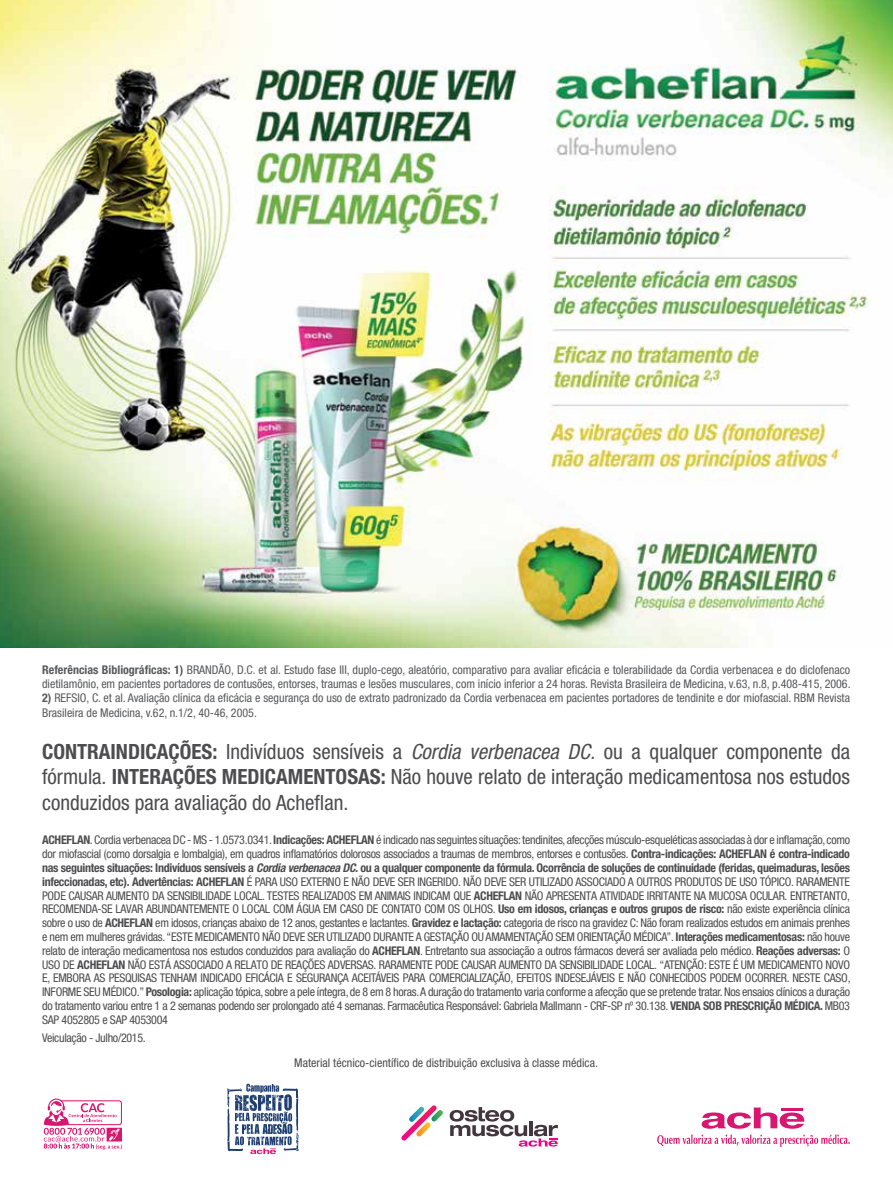
<style>
.page{position:relative;width:893px;height:1191px;background:#fff}
.page>*{position:absolute;margin:0;border:0;box-sizing:border-box;transform-origin:0 0}
.t1{font:condensed 21px/25.2px "Helvetica Neue LT Std";color:#4d4d4f;text-align:justify}
.t2{font:condensed 12px/13.8px "Helvetica Neue LT Std";letter-spacing:-.025em;color:#4d4d4f;text-align:justify}
.t3{font:condensed 12px/14.4px "Helvetica Neue LT Std";color:#58595b}
.t4{font:condensed 12px "Helvetica Neue LT Std";color:#4d4d4f}
.s1{font-weight:700}
.s2{font-style:italic}
.s3{font-weight:700;font-style:italic}
</style>
<div class="page">
<img style="left:0;top:0;width:893px;height:647px">
<svg style="left:702px;top:1107px;width:102px;height:21px"></svg>
<svg style="left:657px;top:1134px;width:193px;height:13px"></svg>
<svg style="left:401px;top:1105px;width:42px;height:35px"></svg>
<svg style="left:450px;top:1107px;width:108px;height:39px"></svg>
<svg style="left:227px;top:1083px;width:72px;height:71px"></svg>
<svg style="left:44px;top:1098px;width:78px;height:51px"></svg>
<p class="t3" style="left:42px;top:662px;width:810px"><span class="s1">Referências Bibliográficas: 1)</span> BRANDÃO, D.C. et al. Estudo fase III, duplo-cego, aleatório, comparativo para avaliar eficácia e tolerabilidade da Cordia verbenacea e do diclofenaco dietilamônio, em pacientes portadores de contusões, entorses, traumas e lesões musculares, com início inferior a 24 horas. Revista Brasileira de Medicina, v.63, n.8, p.408-415, 2006.</p>
<p class="t3" style="left:42px;top:691px;width:809px"><span class="s1">2)</span> REFSIO, C. et al. Avaliação clínica da eficácia e segurança do uso de extrato padronizado da Cordia verbenacea em pacientes portadores de tendinite e dor miofascial. RBM Revista<br>Brasileira de Medicina, v.62, n.1/2, 40-46, 2005.</p>
<h1 class="t1" style="left:42px;top:739px;width:809px"><span class="s1">CONTRAINDICAÇÕES:</span> Indivíduos sensíveis a <span class="s2">Cordia verbenacea DC.</span> ou a qualquer componente da fórmula. <span class="s1">INTERAÇÕES MEDICAMENTOSAS:</span> Não houve relato de interação medicamentosa nos estudos conduzidos para avaliação do Acheflan.</h1>
<p class="t2" style="left:42px;top:833px;width:810px"><span class="s1">ACHEFLAN</span>. Cordia verbenacea DC - MS - 1.0573.0341. <span class="s1">Indicações: ACHEFLAN</span> é indicado nas seguintes situações: tendinites, afecções músculo-esqueléticas associadas à dor e inflamação, como dor miofascial (como dorsalgia e lombalgia), em quadros inflamatórios dolorosos associados a traumas de membros, entorses e contusões. <span class="s1">Contra-indicações: ACHEFLAN é contra-indicado nas seguintes situações: Indivíduos sensíveis a</span> <span class="s3">Cordia verbenacea DC.</span> <span class="s1">ou a qualquer componente da fórmula. Ocorrência de soluções de continuidade (feridas, queimaduras, lesões infeccionadas, etc). Advertências: ACHEFLAN</span> É PARA USO EXTERNO E NÃO DEVE SER INGERIDO. NÃO DEVE SER UTILIZADO ASSOCIADO A OUTROS PRODUTOS DE USO TÓPICO. RARAMENTE PODE CAUSAR AUMENTO DA SENSIBILIDADE LOCAL. TESTES REALIZADOS EM ANIMAIS INDICAM QUE <span class="s1">ACHEFLAN</span> NÃO APRESENTA ATIVIDADE IRRITANTE NA MUCOSA OCULAR. ENTRETANTO, RECOMENDA-SE LAVAR ABUNDANTEMENTE O LOCAL COM ÁGUA EM CASO DE CONTATO COM OS OLHOS. <span class="s1">Uso em idosos, crianças e outros grupos de risco:</span> não existe experiência clínica sobre o uso de <span class="s1">ACHEFLAN</span> em idosos, crianças abaixo de 12 anos, gestantes e lactantes. <span class="s1">Gravidez e lactação:</span> categoria de risco na gravidez C: Não foram realizados estudos em animais prenhes e nem em mulheres grávidas. “ESTE MEDICAMENTO NÃO DEVE SER UTILIZADO DURANTE A GESTAÇÃO OU AMAMENTAÇÃO SEM ORIENTAÇÃO MÉDICA”. <span class="s1">Interações medicamentosas:</span> não houve relato de interação medicamentosa nos estudos conduzidos para avaliação do <span class="s1">ACHEFLAN</span>. Entretanto sua associação a outros fármacos deverá ser avaliada pelo médico. <span class="s1">Reações adversas:</span> O USO DE <span class="s1">ACHEFLAN</span> NÃO ESTÁ ASSOCIADO A RELATO DE REAÇÕES ADVERSAS. RARAMENTE PODE CAUSAR AUMENTO DA SENSIBILIDADE LOCAL. “ATENÇÃO: ESTE É UM MEDICAMENTO NOVO E, EMBORA AS PESQUISAS TENHAM INDICADO EFICÁCIA E SEGURANÇA ACEITÁVEIS PARA COMERCIALIZAÇÃO, EFEITOS INDESEJÁVEIS E NÃO CONHECIDOS PODEM OCORRER. NESTE CASO, INFORME SEU MÉDICO.” <span class="s1">Posologia:</span> aplicação tópica, sobre a pele íntegra, de 8 em 8 horas. A duração do tratamento varia conforme a afecção que se pretende tratar. Nos ensaios clínicos a duração do tratamento variou entre 1 a 2 semanas podendo ser prolongado até 4 semanas. Farmacêutica Responsável: Gabriela Mallmann - CRF-SP nº 30.138. <span class="s1">VENDA SOB PRESCRIÇÃO MÉDICA.</span> MB03<br>SAP 4052805 e SAP 4053004</p>
<p class="t2" style="left:42px;top:1030px;width:105px">Veiculação - Julho/2015.</p>
<p class="t4" style="left:294px;top:1056px;width:305px">Material técnico-científico de distribuição exclusiva à classe médica.</p>
</div>
